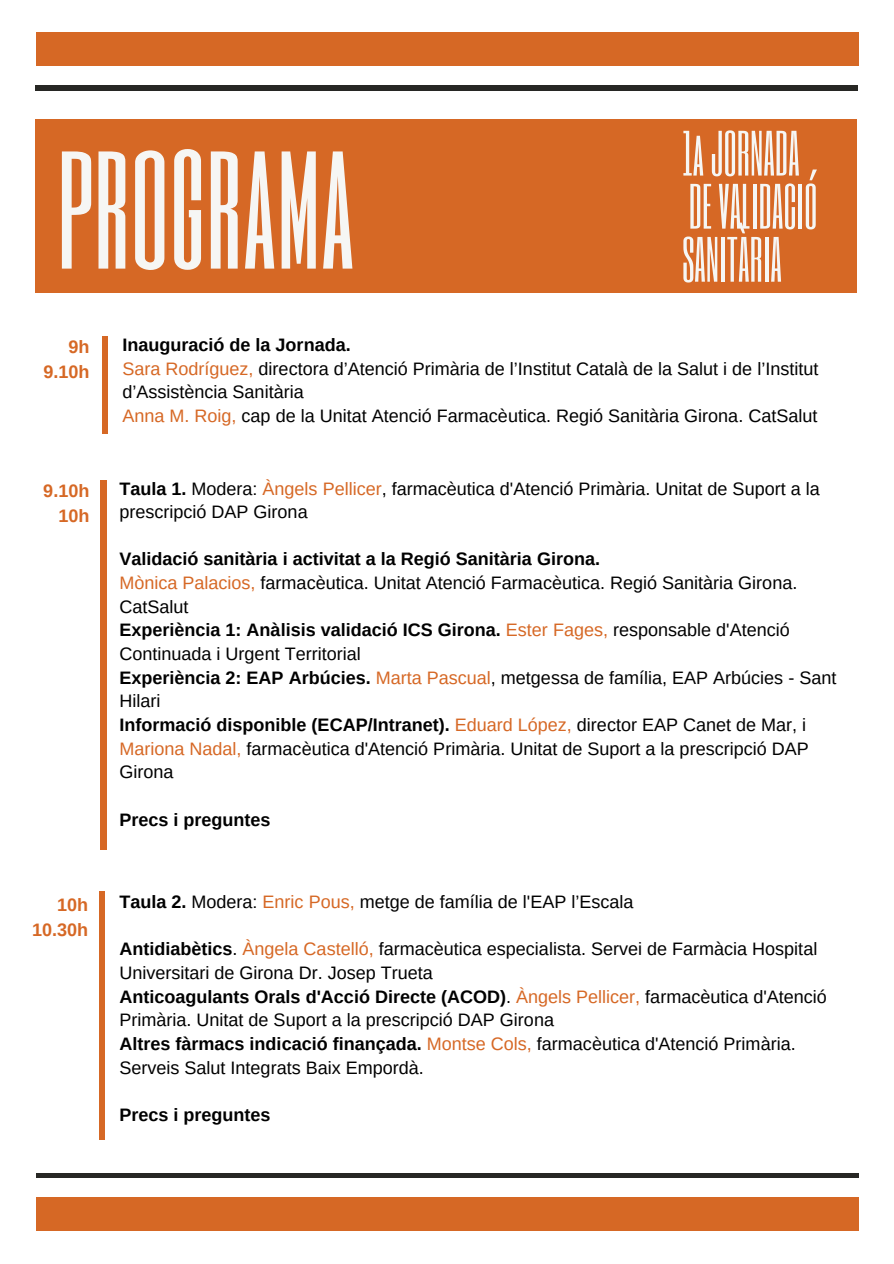
<style>
.page{position:relative;width:894px;height:1264px;background:#fff}
.page>*{position:absolute;margin:0;border:0;box-sizing:border-box;transform-origin:0 0}
.t1{font:156.15px "Six Caps";color:#f6f6f4}
.t2{font:53.1px/53.1px "Six Caps";color:#f6f6f4}
.t3{font:18px/23.7px "Arimo";color:#000}
.t4{font:700 18px "Arimo";color:#000}
.t5{font:700 18px/24.8px "Arimo";color:#d66825;text-align:right}
.s1{font-weight:700}
.s2{color:#d66825}
</style>
<div class="page">
<div style="left:36px;top:33px;width:822px;height:33px;background:#d66825"></div>
<div style="left:36px;top:1197px;width:822px;height:33px;background:#d66825"></div>
<div style="left:36px;top:1172px;width:822px;height:5px;background:#272724"></div>
<hr style="left:35px;top:86px;width:822px;height:4px;background:#272724">
<div style="left:35px;top:119px;width:821px;height:174px;background:#d66825"></div>
<div style="left:102px;top:336px;width:6px;height:97px;background:#d66825"></div>
<div style="left:100px;top:480px;width:6px;height:369px;background:#d66825"></div>
<div style="left:99px;top:891px;width:6px;height:247px;background:#d66825"></div>
<h1 class="t1" style="left:57px;top:96px;width:299px">programa</h1>
<h2 class="t2" style="left:682px;top:125px;width:136px">1a JORNADA<br>DE VALIDACIÓ<br>SANITÀRIA</h2>
<p class="t5" style="left:43px;top:334px;width:48px">9h<br>9.10h</p>
<p class="t3" style="left:122px;top:333px;width:697px"><span class="s1">Inauguració de la Jornada.<br></span><span class="s2">Sara Rodríguez,</span> directora d’Atenció Primària de l’Institut Català de la Salut i de l’Institut d’Assistència Sanitària<br><span class="s2">Anna M. Roig,</span> cap de la Unitat Atenció Farmacèutica. Regió Sanitària Girona. CatSalut</p>
<p class="t5" style="left:43px;top:478px;width:48px">9.10h<br>10h</p>
<p class="t3" style="left:119px;top:476px;width:701px"><span class="s1">Taula 1.</span> Modera: <span class="s2">Àngels Pellicer</span>, farmacèutica d'Atenció Primària. Unitat de Suport a la prescripció DAP Girona</p>
<p class="t3" style="left:119px;top:547px;width:718px"><span class="s1">Validació sanitària i activitat a la Regió Sanitària Girona.<br></span><span class="s2">Mònica Palacios,</span> farmacèutica. Unitat Atenció Farmacèutica. Regió Sanitària Girona.<br>CatSalut<br><span class="s1">Experiència 1: Anàlisis validació ICS Girona.</span> <span class="s2">Ester Fages,</span> responsable d'Atenció Continuada i Urgent Territorial<br><span class="s1">Experiència 2: EAP Arbúcies.</span> <span class="s2">Marta Pascual</span>, metgessa de família, EAP Arbúcies - Sant Hilari<br><span class="s1">Informació disponible (ECAP/Intranet).</span> <span class="s2">Eduard López,</span> director EAP Canet de Mar, i <span class="s2">Mariona Nadal,</span> farmacèutica d'Atenció Primària. Unitat de Suport a la prescripció DAP Girona</p>
<p class="t4" style="left:119px;top:809px;width:153px">Precs i preguntes</p>
<p class="t5" style="left:32px;top:892px;width:58px">10h<br>10.30h</p>
<p class="t3" style="left:119px;top:890px;width:515px"><span class="s1">Taula 2.</span> Modera: <span class="s2">Enric Pous,</span> metge de família de l'EAP l’Escala</p>
<p class="t3" style="left:119px;top:937px;width:708px"><span class="s1">Antidiabètics</span>. <span class="s2">Àngela Castelló,</span> farmacèutica especialista. Servei de Farmàcia Hospital Universitari de Girona Dr. Josep Trueta<br><span class="s1">Anticoagulants Orals d'Acció Directe (ACOD)</span>. <span class="s2">Àngels Pellicer,</span> farmacèutica d'Atenció Primària. Unitat de Suport a la prescripció DAP Girona<br><span class="s1">Altres fàrmacs indicació finançada.</span> <span class="s2">Montse Cols,</span> farmacèutica d'Atenció Primària.<br>Serveis Salut Integrats Baix Empordà.</p>
<p class="t4" style="left:119px;top:1104px;width:153px">Precs i preguntes</p>
</div>
